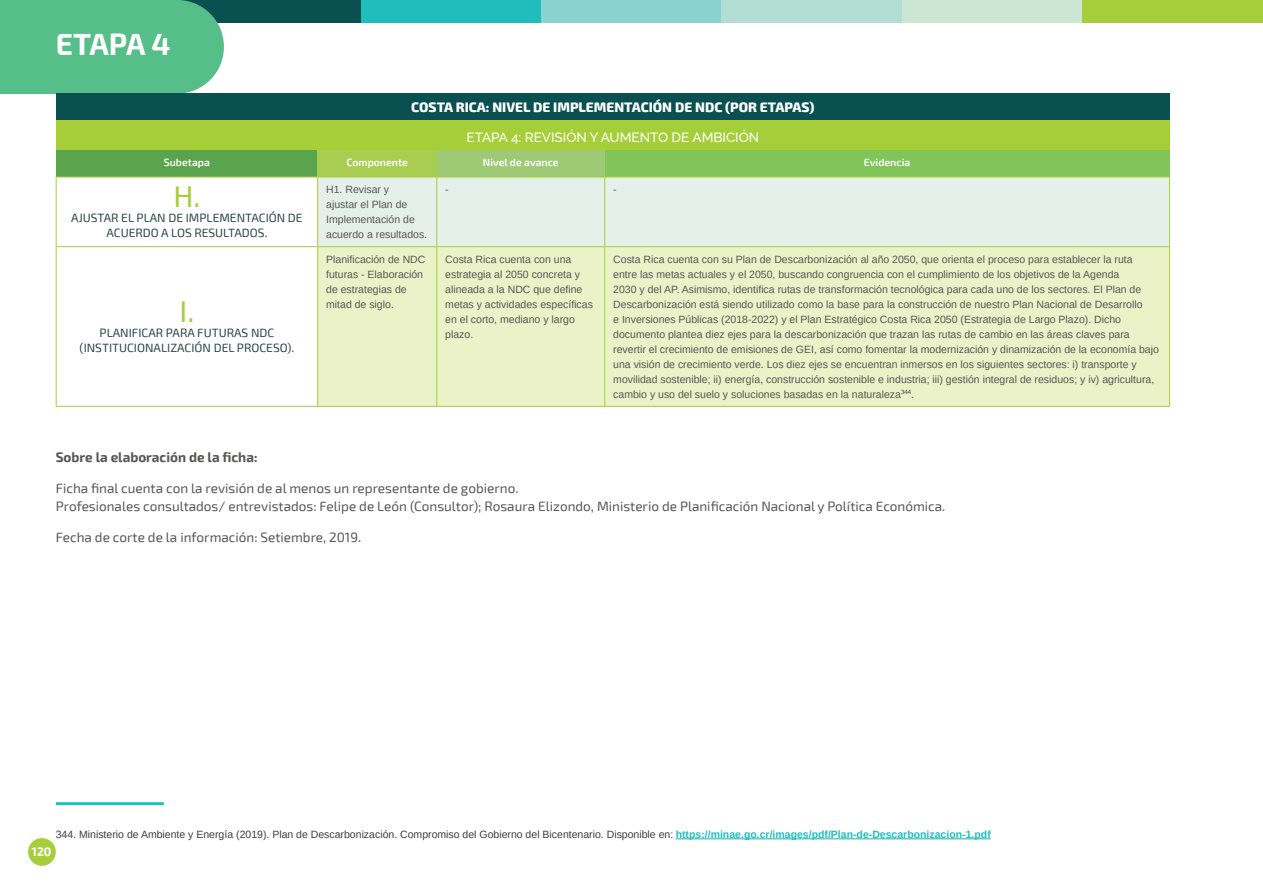
<style>
.page{position:relative;width:1263px;height:893px;background:#fff}
.page>*{position:absolute;margin:0;border:0;box-sizing:border-box;transform-origin:0 0}
._000etapas{font:700 30px "Exo 2";letter-spacing:-.015em;color:#fff}
.tex-intro-concep{font:30px "Exo 2";color:#a6ce3b}
.txt_parrafo{font:13.5px/18px "Exo 2";color:#575756}
._000tit_tabla_ficha{font:800 13.5px "Exo 2";color:#fff}
.tex-intro-concep-2{font:500 13.5px "Raleway";color:#fff}
.txt_parrafo-2{font:700 13.5px "Exo 2";color:#575756}
.tex-intro-concep-3{font:12px/15px "Exo 2";color:#284545;text-align:center}
.t1{font:700 12px "Exo 2";color:#fff}
._000text_tabla{font:10.5px/15px "Arimo";color:#575756}
.nota_de_pie_BD{font:10.5px "Arimo";color:#3e3e3f}
._000text_tabla-2{font:600 10.5px "Exo 2";color:#fff}
.s1{font-weight:700;color:#21bdbd}
</style>
<div class="page">
<div style="left:180px;top:0;width:181px;height:22px;background:#0b5051"></div>
<div style="left:361px;top:0;width:180px;height:22px;background:#21bdbd"></div>
<div style="left:541px;top:0;width:181px;height:22px;background:#89d2d1"></div>
<div style="left:722px;top:0;width:180px;height:22px;background:#b1ddd3"></div>
<div style="left:902px;top:0;width:180px;height:22px;background:#cbe6d3"></div>
<div style="left:1082px;top:0;width:181px;height:22px;background:#a6ce3b"></div>
<div style="left:28px;top:838px;width:28px;height:28px;background:#a6ce3b;border-radius:50%"></div>
<div style="left:0;top:0;width:181px;height:94px;background:#56be89"></div>
<div style="left:131px;top:0;width:93px;height:94px;background:#56be89;border-radius:50%"></div>
<div style="left:56px;top:94px;width:1113px;height:26px;background:#0b5051"></div>
<div style="left:56px;top:120px;width:1113px;height:30px;background:#a6ce39"></div>
<div style="left:56px;top:150px;width:262px;height:27px;background:#5aa44d"></div>
<div style="left:318px;top:150px;width:119px;height:27px;background:#a9cd51"></div>
<div style="left:437px;top:150px;width:168px;height:27px;background:#9eca76"></div>
<div style="left:605px;top:150px;width:564px;height:27px;background:#81c559"></div>
<svg style="left:57px;top:247px;width:260px;height:159px"></svg>
<div style="left:318px;top:178px;width:851px;height:68px;background:#e6f0ea"></div>
<div style="left:318px;top:247px;width:851px;height:159px;background:#ebf2c7"></div>
<hr style="left:56px;top:177px;width:261px;height:1px;background:#a6ce3b">
<hr style="left:317px;top:177px;width:120px;height:1px;background:#a6ce3b">
<hr style="left:437px;top:177px;width:168px;height:1px;background:#a6ce3b">
<hr style="left:605px;top:177px;width:565px;height:1px;background:#a6ce3b">
<hr style="left:56px;top:177px;width:1px;height:70px;background:#a6ce3b">
<hr style="left:56px;top:247px;width:1px;height:159px;background:#a6ce3b">
<hr style="left:317px;top:247px;width:1px;height:159px;background:#a6ce3b">
<hr style="left:317px;top:406px;width:120px;height:1px;background:#a6ce3b">
<hr style="left:437px;top:406px;width:168px;height:1px;background:#a6ce3b">
<hr style="left:605px;top:406px;width:565px;height:1px;background:#a6ce3b">
<hr style="left:57px;top:246px;width:260px;height:1px;background:#a6ce3b">
<hr style="left:436px;top:247px;width:1px;height:159px;background:#a6ce3b">
<hr style="left:604px;top:247px;width:1px;height:159px;background:#a6ce3b">
<hr style="left:1169px;top:247px;width:1px;height:159px;background:#a6ce3b">
<hr style="left:56px;top:406px;width:261px;height:1px;background:#a6ce3b">
<hr style="left:317px;top:177px;width:1px;height:69px;background:#a6ce3b">
<hr style="left:436px;top:177px;width:1px;height:69px;background:#a6ce3b">
<hr style="left:604px;top:177px;width:1px;height:69px;background:#a6ce3b">
<hr style="left:1169px;top:177px;width:1px;height:70px;background:#a6ce3b">
<hr style="left:317px;top:246px;width:120px;height:1px;background:#a6ce3b">
<hr style="left:437px;top:246px;width:168px;height:1px;background:#a6ce3b">
<hr style="left:605px;top:246px;width:564px;height:1px;background:#a6ce3b">
<hr style="left:56px;top:802px;width:108px;height:3px;background:#21bdbd">
<hr style="left:676px;top:838px;width:315px;height:1px;background:#21bdbd">
<p class="_000etapas" style="left:56px;top:27px;width:116px">ETAPA 4</p>
<p class="_000tit_tabla_ficha" style="left:411px;top:99px;width:405px">COSTA RICA: NIVEL DE IMPLEMENTACIÓN DE NDC (POR ETAPAS)</p>
<p class="tex-intro-concep-2" style="left:466px;top:129px;width:294px">ETAPA 4: REVISIÓN Y AUMENTO DE AMBICIÓN</p>
<p class="_000text_tabla-2" style="left:164px;top:156px;width:48px">Subetapa</p>
<p class="_000text_tabla-2" style="left:346px;top:156px;width:63px">Componente</p>
<p class="_000text_tabla-2" style="left:483px;top:156px;width:77px">Nivel de avance</p>
<p class="_000text_tabla-2" style="left:864px;top:156px;width:48px">Evidencia</p>
<p class="tex-intro-concep" style="left:173px;top:179px;width:28px">H.</p>
<p class="tex-intro-concep-3" style="left:71px;top:211px;width:233px">AJUSTAR EL PLAN DE IMPLEMENTACIÓN DE<br>ACUERDO A LOS RESULTADOS.</p>
<p class="_000text_tabla" style="left:326px;top:182px;width:102px">H1. Revisar y<br>ajustar el Plan de<br>Implementación de acuerdo a resultados.</p>
<p class="_000text_tabla" style="left:445px;top:182px;width:5px">-</p>
<p class="_000text_tabla" style="left:613px;top:182px;width:5px">-</p>
<p class="tex-intro-concep" style="left:180px;top:294px;width:16px">I.</p>
<p class="tex-intro-concep-3" style="left:80px;top:326px;width:216px">PLANIFICAR PARA FUTURAS NDC (INSTITUCIONALIZACIÓN DEL PROCESO).</p>
<p class="_000text_tabla" style="left:326px;top:252px;width:101px">Planificación de NDC futuras - Elaboración de estrategias de mitad de siglo.</p>
<p class="_000text_tabla" style="left:445px;top:252px;width:149px">Costa Rica cuenta con una estrategia al 2050 concreta y alineada a la NDC que define metas y actividades específicas en el corto, mediano y largo plazo.</p>
<p class="_000text_tabla" style="left:613px;top:252px;width:547px">Costa Rica cuenta con su Plan de Descarbonización al año 2050, que orienta el proceso para establecer la ruta entre las metas actuales y el 2050, buscando congruencia con el cumplimiento de los objetivos de la Agenda<br>2030 y del AP. Asimismo, identifica rutas de transformación tecnológica para cada uno de los sectores. El Plan de Descarbonización está siendo utilizado como la base para la construcción de nuestro Plan Nacional de Desarrollo<br>e Inversiones Públicas (2018-2022) y el Plan Estratégico Costa Rica 2050 (Estrategia de Largo Plazo). Dicho documento plantea diez ejes para la descarbonización que trazan las rutas de cambio en las áreas claves para revertir el crecimiento de emisiones de GEI, así como fomentar la modernización y dinamización de la economía bajo una visión de crecimiento verde. Los diez ejes se encuentran inmersos en los siguientes sectores: i) transporte y movilidad sostenible; ii) energía, construcción sostenible e industria; iii) gestión integral de residuos; y iv) agricultura, cambio y uso del suelo y soluciones basadas en la naturaleza<sup>344</sup>.</p>
<p class="txt_parrafo-2" style="left:56px;top:449px;width:203px">Sobre la elaboración de la ficha:</p>
<p class="txt_parrafo" style="left:56px;top:479px;width:891px">Ficha final cuenta con la revisión de al menos un representante de gobierno.<br>Profesionales consultados/ entrevistados: Felipe de León (Consultor); Rosaura Elizondo, Ministerio de Planificación Nacional y Política Económica.</p>
<p class="txt_parrafo" style="left:56px;top:528px;width:307px">Fecha de corte de la información: Setiembre, 2019.</p>
<p class="nota_de_pie_BD" style="left:56px;top:827px;width:936px">344. Ministerio de Ambiente y Energía (2019). Plan de Descarbonización. Compromiso del Gobierno del Bicentenario. Disponible en: <span class="s1">https://minae.go.cr/images/pdf/Plan-de-Descarbonizacion-1.pdf</span></p>
<p class="t1" style="left:32px;top:844px;width:21px">120</p>
</div>
